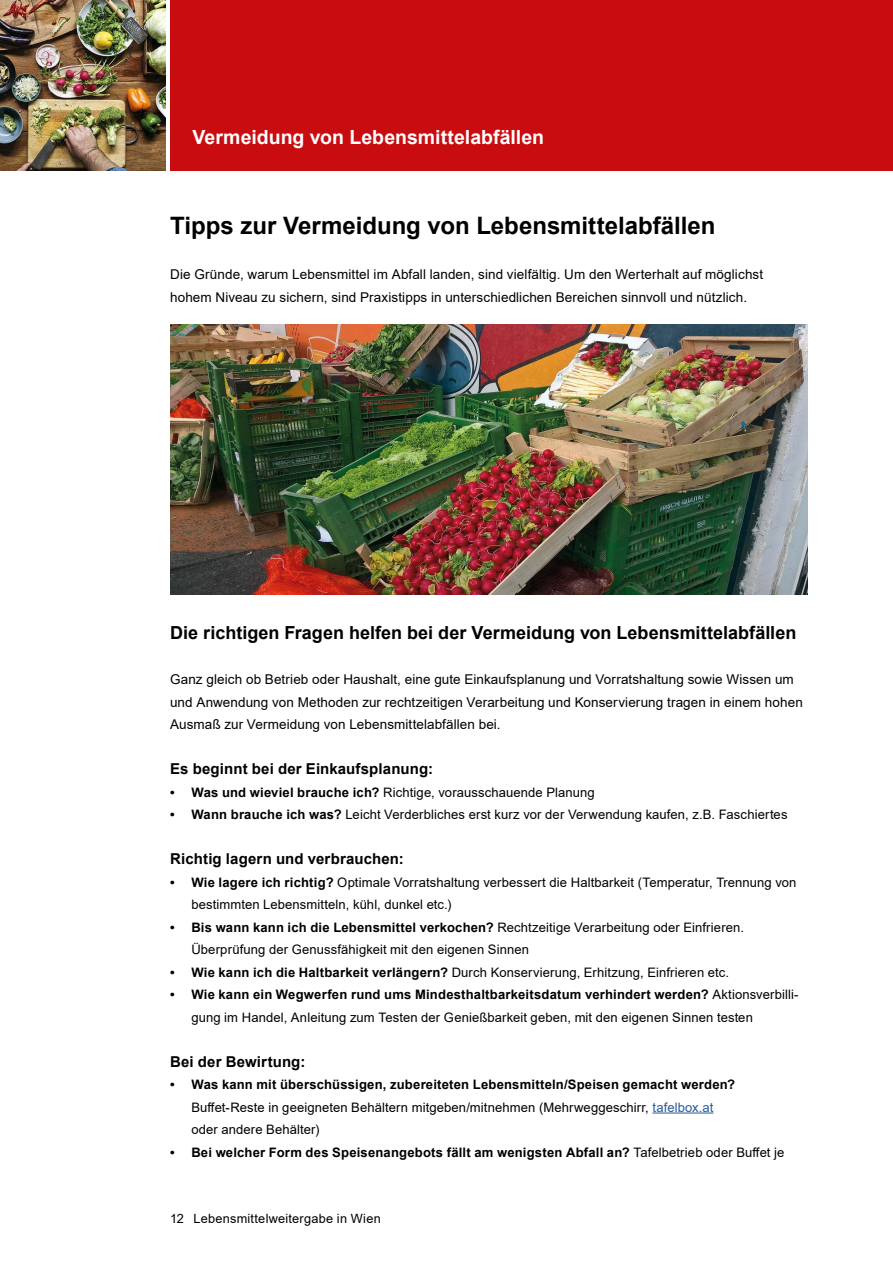
<style>
.page{position:relative;width:893px;height:1263px;background:#fff}
.page>*{position:absolute;margin:0;border:0;box-sizing:border-box;transform-origin:0 0}
.t1{font:700 24px "Arial";color:#000}
.t2{font:700 19.5px "Arial";color:#fff}
.t3{font:700 18px "Arial";color:#000}
.t4{font:700 15px "Arial";letter-spacing:.01em;color:#000}
.t5{font:13.5px/22.5px "Arial";letter-spacing:.005em;color:#000}
.t6{font:13.05px/22.5px "Arial";letter-spacing:.01em;color:#000}
.t7{font:700 13.05px "Arial";letter-spacing:.015em;color:#000}
.t8{font:12.75px "Arial";letter-spacing:.02em;color:#000}
.s1{font-weight:700}
.s2{color:#275b9b}
.s3{font-weight:400}
</style>
<div class="page">
<div style="left:170px;top:0;width:723px;height:170px;background:#c90c0f"></div>
<img style="left:0;top:0;width:166px;height:170px">
<hr style="left:652px;top:1112px;width:61px;height:1px;background:#275b9b">
<img style="left:170px;top:324px;width:638px;height:270px">
<h2 class="t2" style="left:192px;top:123px;width:353px">Vermeidung von Lebensmittelabfällen</h2>
<h2 class="t1" style="left:170px;top:209px;width:547px">Tipps zur Vermeidung von Lebensmittelabfällen</h2>
<p class="t5" style="left:170px;top:263px;width:594px">Die Gründe, warum Lebensmittel im Abfall landen, sind vielfältig. Um den Werterhalt auf möglichst hohem Niveau zu sichern, sind Praxistipps in unterschiedlichen Bereichen sinnvoll und nützlich.</p>
<h3 class="t3" style="left:170px;top:620px;width:628px">Die richtigen Fragen helfen bei der Vermeidung von Lebensmittelabfällen</h3>
<p class="t5" style="left:170px;top:668px;width:634px">Ganz gleich ob Betrieb oder Haushalt, eine gute Einkaufsplanung und Vorratshaltung sowie Wissen um und Anwendung von Methoden zur rechtzeitigen Verarbeitung und Konservierung tragen in einem hohen<br>Ausmaß zur Vermeidung von Lebensmittelabfällen bei.</p>
<h4 class="t4" style="left:170px;top:758px;width:265px">Es beginnt bei der Einkaufsplanung:</h4>
<p class="t6" style="left:170px;top:781px;width:426px"><span class="s1">• Was und wieviel brauche ich?</span> Richtige, vorausschauende Planung</p>
<p class="t6" style="left:170px;top:803px;width:619px"><span class="s1">• Wann brauche ich was?</span> Leicht Verderbliches erst kurz vor der Verwendung kaufen, z.B. Faschiertes</p>
<h4 class="t4" style="left:170px;top:848px;width:235px">Richtig lagern und verbrauchen:</h4>
<p class="t6" style="left:191px;top:871px;width:607px;text-indent:-21px"><span class="s1">• Wie lagere ich richtig?</span> Optimale Vorratshaltung verbessert die Haltbarkeit (Temperatur, Trennung von bestimmten Lebensmitteln, kühl, dunkel etc.)</p>
<p class="t6" style="left:191px;top:916px;width:554px;text-indent:-21px"><span class="s1">• Bis wann kann ich die Lebensmittel verkochen?</span> Rechtzeitige Verarbeitung oder Einfrieren.<br>Überprüfung der Genussfähigkeit mit den eigenen Sinnen</p>
<p class="t6" style="left:170px;top:961px;width:560px"><span class="s1">• Wie kann ich die Haltbarkeit verlängern?</span> Durch Konservierung, Erhitzung, Einfrieren etc.</p>
<p class="t6" style="left:191px;top:983px;width:609px;text-indent:-21px"><span class="s1">• Wie kann ein Wegwerfen rund ums Mindesthaltbarkeitsdatum verhindert werden?</span> Aktionsverbilli&shy;gung im Handel, Anleitung zum Testen der Genießbarkeit geben, mit den eigenen Sinnen testen</p>
<h4 class="t4" style="left:170px;top:1051px;width:137px">Bei der Bewirtung:</h4>
<p class="t7" style="left:170px;top:1075px;width:567px">• Was kann mit überschüssigen, zubereiteten Lebensmitteln/Speisen gemacht werden?</p>
<p class="t6" style="left:191px;top:1096px;width:524px">Buffet-Reste in geeigneten Behältern mitgeben/mitnehmen (Mehrweggeschirr, <span class="s2">tafelbox.at </span>oder andere Behälter)</p>
<p class="t7" style="left:170px;top:1143px;width:616px">• Bei welcher Form des Speisenangebots fällt am wenigsten Abfall an? <span class="s3">Tafelbetrieb oder Buffet je</span></p>
<p class="t8" style="left:170px;top:1210px;width:212px">12 Lebensmittelweitergabe in Wien</p>
</div>
